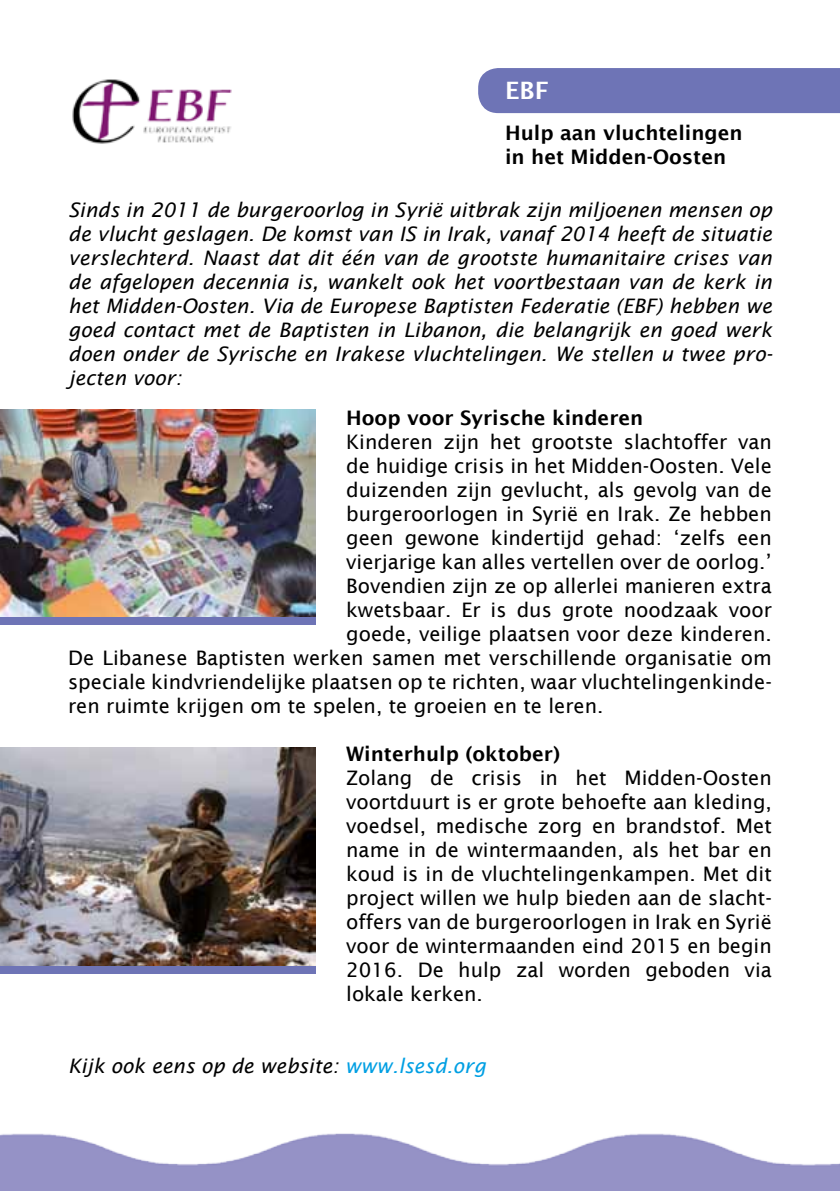
<style>
.page{position:relative;width:840px;height:1191px;background:#fff}
.page>*{position:absolute;margin:0;border:0;box-sizing:border-box;transform-origin:0 0}
.t1{font:600 24px "Lucida Sans";color:#fff}
.t2{font:20px/24px "Lucida Sans";color:#000;text-align:justify}
.t3{font:italic 20px/24px "Lucida Sans";color:#000;text-align:justify}
.t4{font:600 20px/24px "Lucida Sans";color:#000}
.s1{color:#009fe3}
</style>
<div class="page">
<div style="left:478px;top:68px;width:361px;height:45px;background:#6e74b6"></div>
<img style="left:0;top:1133px;width:839px;height:58px">
<img style="left:72px;top:79px;width:160px;height:65px">
<img style="left:0;top:410px;width:315px;height:207px">
<img style="left:0;top:747px;width:315px;height:218px">
<div style="left:0;top:617px;width:315px;height:8px;background:#6e74b6"></div>
<div style="left:0;top:965px;width:315px;height:8px;background:#6e74b6"></div>
<p class="t1" style="left:505px;top:77px;width:45px">EBF</p>
<p class="t4" style="left:505px;top:121px;width:239px">Hulp aan vluchtelingen in het Midden-Oosten</p>
<p class="t3" style="left:68px;top:198px;width:705px">Sinds in 2011 de burgeroorlog in Syrië uitbrak zijn miljoenen mensen op de vlucht geslagen. De komst van IS in Irak, vanaf 2014 heeft de situatie verslechterd. Naast dat dit één van de grootste humanitaire crises van de afgelopen decennia is, wankelt ook het voortbestaan van de kerk in het Midden-Oosten. Via de Europese Baptisten Federatie (EBF) hebben we goed contact met de Baptisten in Libanon, die belangrijk en goed werk doen onder de Syrische en Irakese vluchtelingen. We stellen u twee pro&shy;jecten voor:</p>
<p class="t4" style="left:346px;top:406px;width:298px">Hoop voor Syrische kinderen</p>
<p class="t2" style="left:346px;top:430px;width:427px">Kinderen zijn het grootste slachtoffer van</p>
<p class="t2" style="left:346px;top:454px;width:427px">de huidige crisis in het Midden-Oosten. Vele</p>
<p class="t2" style="left:346px;top:478px;width:427px">duizenden zijn gevlucht, als gevolg van de</p>
<p class="t2" style="left:346px;top:502px;width:427px">burgeroorlogen in Syrië en Irak. Ze hebben</p>
<p class="t2" style="left:346px;top:526px;width:427px">geen gewone kindertijd gehad: ‘zelfs een</p>
<p class="t2" style="left:346px;top:550px;width:427px">vierjarige kan alles vertellen over de oorlog.’</p>
<p class="t2" style="left:346px;top:574px;width:427px">Bovendien zijn ze op allerlei manieren extra</p>
<p class="t2" style="left:346px;top:598px;width:427px">kwetsbaar. Er is dus grote noodzaak voor</p>
<p class="t2" style="left:346px;top:622px;width:427px">goede, veilige plaatsen voor deze kinderen.</p>
<p class="t2" style="left:68px;top:646px;width:704px">De Libanese Baptisten werken samen met verschillende organisatie om</p>
<p class="t2" style="left:68px;top:670px;width:704px">speciale kindvriendelijke plaatsen op te richten, waar vluchtelingenkinde-</p>
<p class="t2" style="left:68px;top:694px;width:536px">ren ruimte krijgen om te spelen, te groeien en te leren.</p>
<p class="t4" style="left:346px;top:742px;width:215px">Winterhulp (oktober)</p>
<p class="t2" style="left:346px;top:766px;width:427px">Zolang de crisis in het Midden-Oosten voortduurt is er grote behoefte aan kleding, voedsel, medische zorg en brandstof. Met name in de wintermaanden, als het bar en koud is in de vluchtelingenkampen. Met dit project willen we hulp bieden aan de slacht&shy;offers van de burgeroorlogen in Irak en Syrië voor de wintermaanden eind 2015 en begin 2016. De hulp zal worden geboden via lokale kerken.</p>
<p class="t3" style="left:68px;top:1054px;width:419px">Kijk ook eens op de website: <span class="s1">www.lsesd.org</span></p>
</div>
